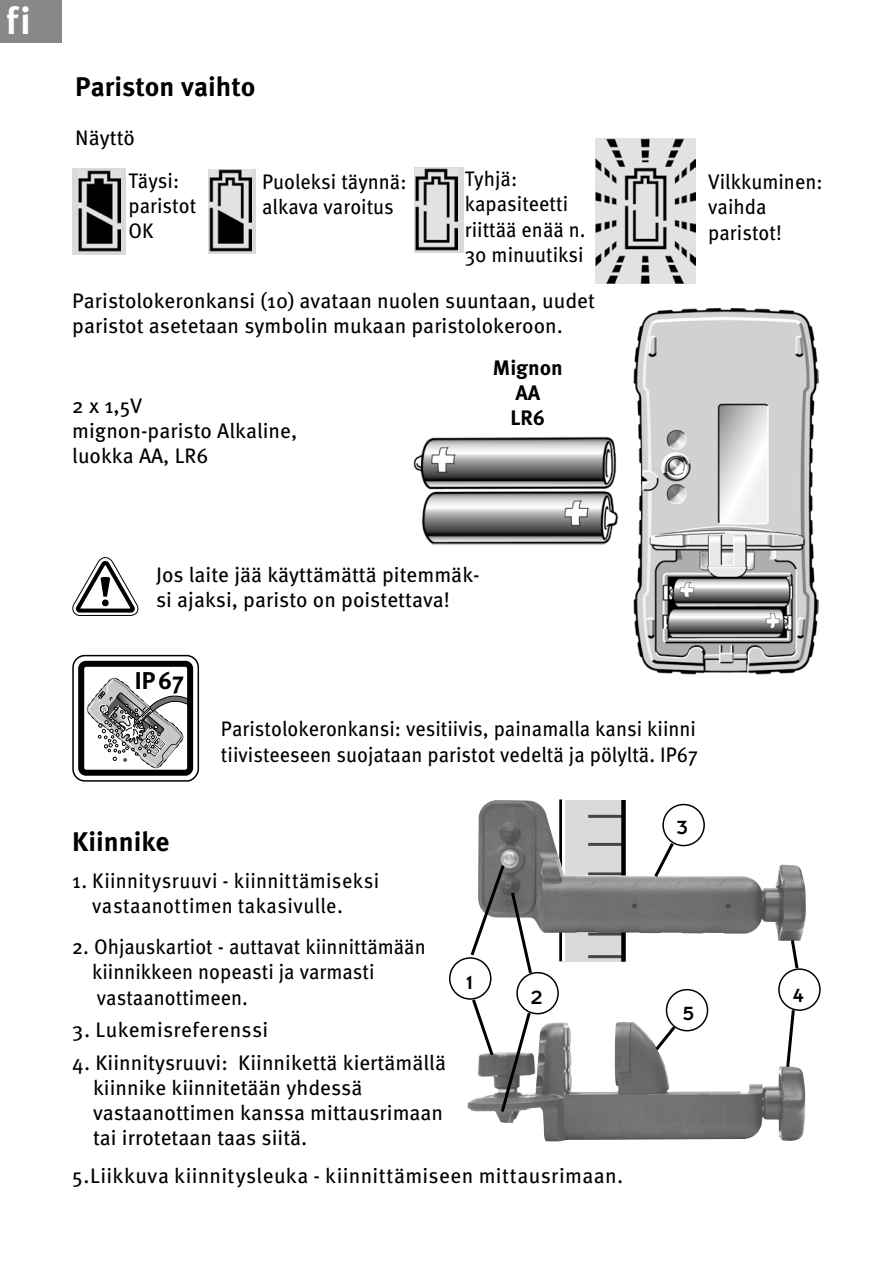
<style>
.page{position:relative;width:893px;height:1263px;background:#fff}
.page>*{position:absolute;margin:0;border:0;box-sizing:border-box;transform-origin:0 0}
.Meta_book_-_standard{font:700 37.8px "Meta Pro";color:#fff}
.Meta_Bold_Roman_9{font:700 27px "Meta Pro";color:#000}
.t1{font:700 24.3px "Meta";color:#000}
.Meta_Book_Roman_7{font:21px/25.2px "Meta Pro";color:#000}
.Meta_Book_Roman_7-2{font:21px/25.2px "Meta Pro";color:#000;scale:.95 1}
.Meta_Book_Roman_7-3{font:21px "Meta Pro";letter-spacing:.02em;color:#000;scale:.95 1}
.Meta_Bold_Roman_7{font:700 21px "Meta Pro";color:#000}
.t2{font:21px "Insignia";color:#000}
</style>
<div class="page">
<div style="left:561px;top:800px;width:63px;height:162px;background:#d9dadb"></div>
<hr style="left:588px;top:955px;width:35px;height:3px;background:#000">
<div style="left:621px;top:800px;width:5px;height:162px;background:#000"></div>
<hr style="left:559px;top:799px;width:3px;height:162px;background:#000">
<hr style="left:562px;top:799px;width:3px;height:162px;background:#fff">
<img style="left:467px;top:1022px;width:165px;height:101px">
<div style="left:778px;top:968px;width:43px;height:43px;border:2px solid #000;border-radius:50%"></div>
<div style="left:666px;top:989px;width:42px;height:42px;border:2px solid #000;border-radius:50%"></div>
<div style="left:449px;top:957px;width:42px;height:43px;border:2px solid #000;border-radius:50%"></div>
<img style="left:478px;top:800px;width:328px;height:141px">
<div style="left:662px;top:804px;width:43px;height:42px;border:2px solid #000;border-radius:50%"></div>
<svg style="left:652px;top:840px;width:24px;height:40px"></svg>
<div style="left:516px;top:972px;width:43px;height:42px;border:2px solid #000;border-radius:50%"></div>
<svg style="left:468px;top:862px;width:66px;height:114px"></svg>
<svg style="left:470px;top:996px;width:63px;height:119px"></svg>
<svg style="left:652px;top:1023px;width:26px;height:30px"></svg>
<svg style="left:789px;top:937px;width:11px;height:35px"></svg>
<svg style="left:784px;top:1007px;width:13px;height:63px"></svg>
<div style="left:72px;top:169px;width:54px;height:86px;background:#d9dadb"></div>
<img style="left:79px;top:170px;width:42px;height:82px">
<div style="left:414px;top:167px;width:49px;height:85px;background:linear-gradient(to bottom,#d9dadb,#d9dadb)"></div>
<img style="left:416px;top:169px;width:42px;height:82px">
<div style="left:209px;top:169px;width:47px;height:84px;background:#d9dadb"></div>
<img style="left:210px;top:170px;width:42px;height:82px">
<img style="left:595px;top:139px;width:101px;height:144px">
<img style="left:634px;top:308px;width:184px;height:366px">
<img style="left:413px;top:436px;width:205px;height:108px">
<div style="left:0;top:0;width:61px;height:43px;background:#87888a"></div>
<svg style="left:72px;top:557px;width:67px;height:59px"></svg>
<div style="left:72px;top:655px;width:127px;height:127px;border:2px solid #000;border-radius:12px"></div>
<svg style="left:86px;top:677px;width:100px;height:92px"></svg>
<div style="left:78px;top:661px;width:115px;height:115px;border:6px solid #000;border-radius:5px"></div>
<p class="Meta_book_-_standard" style="left:6px;top:-9px;width:26px">fi</p>
<p class="Meta_Bold_Roman_9" style="left:75px;top:66px;width:182px">Pariston vaihto</p>
<p class="Meta_Book_Roman_7" style="left:75px;top:124px;width:61px">Näyttö</p>
<p class="Meta_Book_Roman_7-2" style="left:128px;top:167px;width:55px">Täysi:</p>
<p class="Meta_Book_Roman_7-2" style="left:128px;top:192px;width:73px">paristot<br>OK</p>
<p class="Meta_Book_Roman_7-2" style="left:262px;top:168px;width:154px">Puoleksi täynnä:</p>
<p class="Meta_Book_Roman_7-2" style="left:262px;top:193px;width:140px">alkava varoitus</p>
<p class="Meta_Book_Roman_7-2" style="left:465px;top:165px;width:57px">Tyhjä:</p>
<p class="Meta_Book_Roman_7-2" style="left:465px;top:190px;width:129px">kapasiteetti riittää enää n.<br>30 minuutiksi</p>
<p class="Meta_Book_Roman_7" style="left:72px;top:287px;width:524px">Paristolokeronkansi (10) avataan nuolen suuntaan, uudet paristot asetetaan symbolin mukaan paristolokeroon.</p>
<p class="Meta_Book_Roman_7" style="left:72px;top:392px;width:72px">2 x 1,5V</p>
<p class="Meta_Book_Roman_7" style="left:72px;top:417px;width:227px">mignon-paristo Alkaline,</p>
<p class="Meta_Book_Roman_7" style="left:72px;top:442px;width:138px">luokka AA, LR6</p>
<p class="Meta_Bold_Roman_7" style="left:493px;top:351px;width:71px">Mignon</p>
<p class="Meta_Bold_Roman_7" style="left:515px;top:376px;width:26px">AA</p>
<p class="Meta_Bold_Roman_7" style="left:510px;top:401px;width:36px">LR6</p>
<p class="Meta_Book_Roman_7-2" style="left:708px;top:168px;width:122px">Vilkkuminen:</p>
<p class="Meta_Book_Roman_7-2" style="left:708px;top:193px;width:63px">vaihda</p>
<p class="Meta_Book_Roman_7-2" style="left:708px;top:218px;width:79px">paristot!</p>
<p class="Meta_Book_Roman_7" style="left:156px;top:561px;width:325px">Jos laite jää käyttämättä pitemmäk&shy;si ajaksi, paristo on poistettava!</p>
<p class="t1" style="left:135px;top:666px;width:51px">IP67</p>
<p class="Meta_Bold_Roman_9" style="left:72px;top:821px;width:99px">Kiinnike</p>
<p class="Meta_Book_Roman_7-2" style="left:221px;top:715px;width:504px">Paristolokeronkansi: vesitiivis, painamalla kansi kiinni tiivisteeseen suojataan paristot vedeltä ja pölyltä. IP67</p>
<p class="t2" style="left:677px;top:816px;width:13px">3</p>
<p class="Meta_Book_Roman_7-2" style="left:72px;top:867px;width:325px">1. Kiinnitysruuvi - kiinnittämiseksi</p>
<p class="Meta_Book_Roman_7-3" style="left:92px;top:890px;width:266px">vastaanottimen takasivulle.</p>
<p class="Meta_Book_Roman_7-2" style="left:72px;top:933px;width:374px">2. Ohjauskartiot - auttavat kiinnittämään</p>
<p class="Meta_Book_Roman_7-2" style="left:92px;top:958px;width:299px">kiinnikkeen nopeasti ja varmasti</p>
<p class="Meta_Book_Roman_7-2" style="left:97px;top:983px;width:160px">vastaanottimeen.</p>
<p class="t2" style="left:467px;top:972px;width:8px">1</p>
<p class="t2" style="left:531px;top:986px;width:13px">2</p>
<p class="Meta_Book_Roman_7" style="left:72px;top:1015px;width:197px">3. Lukemisreferenssi</p>
<p class="Meta_Book_Roman_7" style="left:72px;top:1048px;width:375px">4. Kiinnitysruuvi: Kiinnikettä kiertämällä</p>
<p class="Meta_Book_Roman_7" style="left:93px;top:1073px;width:271px">kiinnike kiinnitetään yhdessä</p>
<p class="Meta_Book_Roman_7" style="left:93px;top:1099px;width:352px">vastaanottimen kanssa mittausrimaan</p>
<p class="Meta_Book_Roman_7" style="left:93px;top:1124px;width:216px">tai irrotetaan taas siitä.</p>
<p class="Meta_Book_Roman_7" style="left:72px;top:1161px;width:553px">5.Liikkuva kiinnitysleuka - kiinnittämiseen mittausrimaan.</p>
<p class="t2" style="left:683px;top:1003px;width:13px">5</p>
<p class="t2" style="left:793px;top:985px;width:12px">4</p>
</div>
